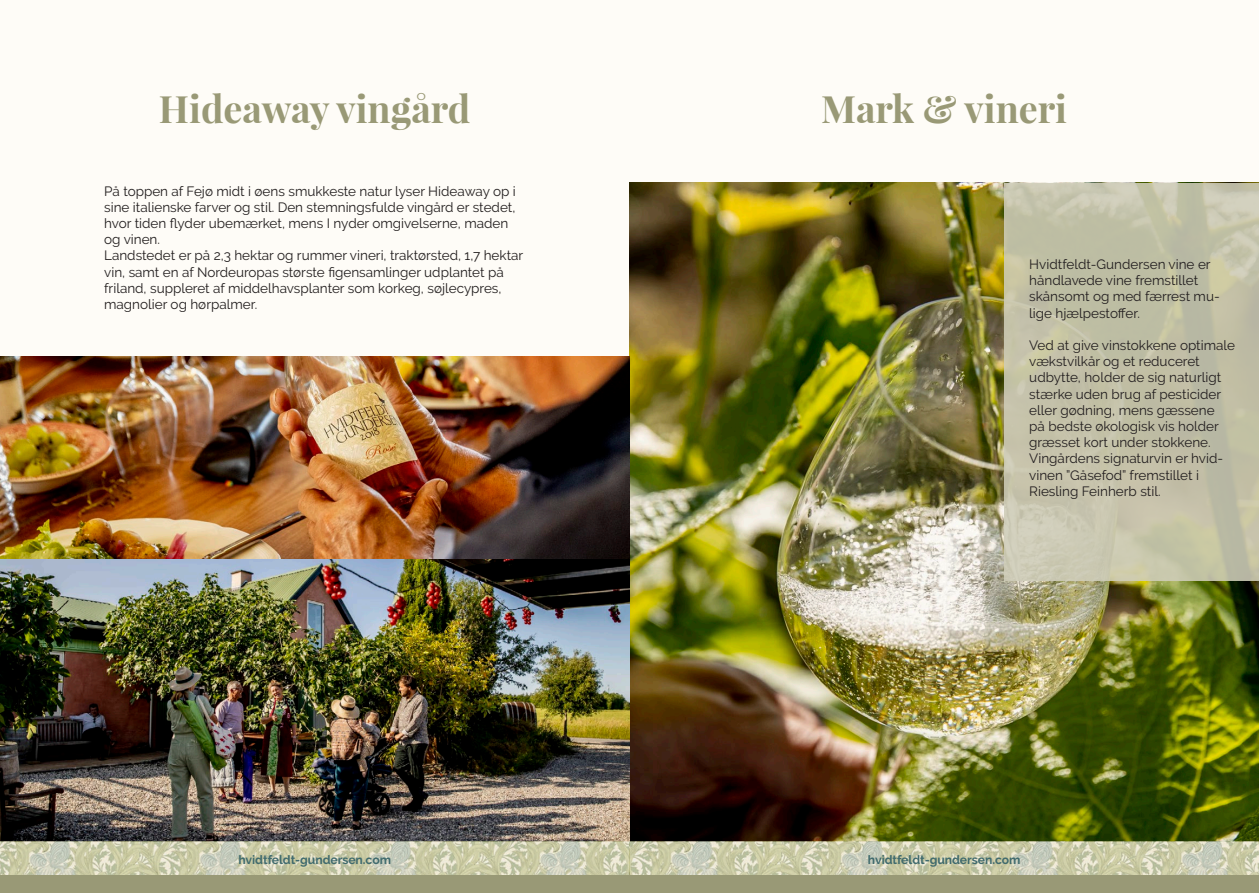
<style>
.page{position:relative;width:1259px;height:893px;background:#fff}
.page>*{position:absolute;margin:0;border:0;box-sizing:border-box;transform-origin:0 0}
.t1{font:700 37.8px "Playfair Display";color:#9a9b7a}
.t2{font:13.5px/16.2px "Raleway";color:#231f20}
.t3{font:700 12.15px "Raleway";letter-spacing:-.005em;color:#426d72}
</style>
<div class="page">
<img style="left:0;top:182px;width:1259px;height:711px">
<h1 class="t1" style="left:159px;top:85px;width:313px">Hideaway vingård</h1>
<h1 class="t1" style="left:821px;top:85px;width:247px">Mark &amp; vineri</h1>
<p class="t2" style="left:104px;top:183px;width:420px">På toppen af Fejø midt i øens smukkeste natur lyser Hideaway op i sine italienske farver og stil. Den stemningsfulde vingård er stedet, hvor tiden flyder ubemærket, mens I nyder omgivelserne, maden og vinen.<br>Landstedet er på 2,3 hektar og rummer vineri, traktørsted, 1,7 hektar vin, samt en af Nordeuropas største figensamlinger udplantet på friland, suppleret af middelhavsplanter som korkeg, søjlecypres, magnolier og hørpalmer.</p>
<p class="t2" style="left:1029px;top:256px;width:192px">Hvidtfeldt-Gundersen vine er håndlavede vine fremstillet skånsomt og med færrest mu&shy;lige hjælpestoffer.</p>
<p class="t2" style="left:1029px;top:337px;width:207px">Ved at give vinstokkene optimale vækstvilkår og et reduceret udbytte, holder de sig naturligt stærke uden brug af pesticider eller gødning, mens gæssene<br>på bedste økologisk vis holder græsset kort under stokkene.<br>Vingårdens signaturvin er hvid&shy;vinen ”Gåsefod” fremstillet i<br>Riesling Feinherb stil.</p>
<p class="t3" style="left:238px;top:853px;width:154px">hvidtfeldt-gundersen.com</p>
<p class="t3" style="left:868px;top:853px;width:154px">hvidtfeldt-gundersen.com</p>
</div>
